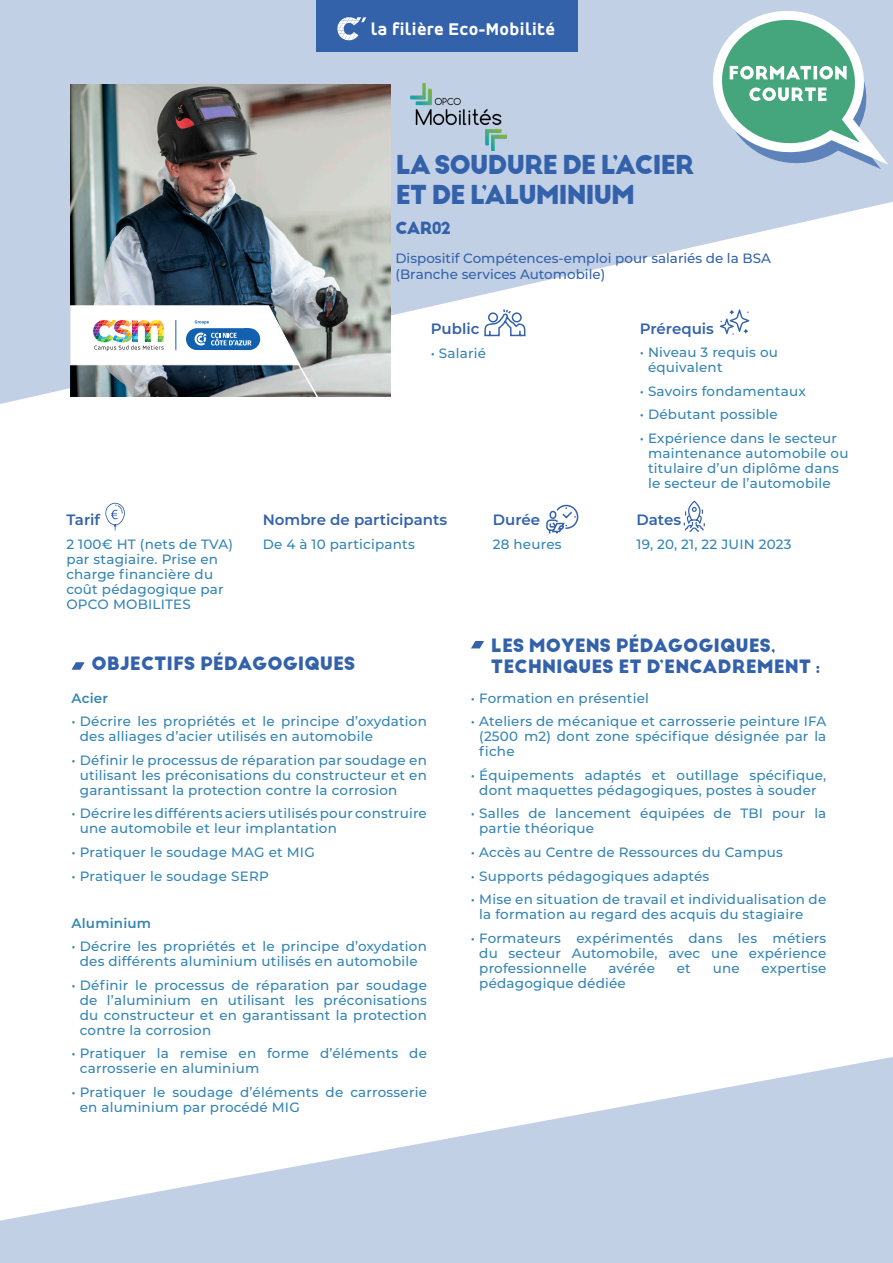
<style>
.page{position:relative;width:893px;height:1263px;background:#fff}
.page>*{position:absolute;margin:0;border:0;box-sizing:border-box;transform-origin:0 0}
.t1{font:700 25.5px "Big John PRO";letter-spacing:-.05em;color:#3462aa}
.t2{font:700 18px "Big John PRO";color:#3462aa}
.t3{font:800 18px "Accord Alt";letter-spacing:.025em;color:#fff}
.t4{font:700 16.5px "Big John PRO";letter-spacing:-.05em;color:#3462aa}
.t5{font:600 15px "Montserrat";color:#3462aa}
.t6{font:500 13.5px/15px "Montserrat";letter-spacing:.015em;color:#3484b3}
.t7{font:500 13.5px "Montserrat";color:#3462aa}
.t8{font:600 13.5px "Montserrat";letter-spacing:.015em;color:#3484b3}
</style>
<div class="page">
<svg style="left:0;top:0;width:893px;height:404px;fill:#c2d0e5"></svg>
<img style="left:70px;top:84px;width:321px;height:313px">
<svg style="left:0;top:1057px;width:893px;height:206px;fill:#c2d0e5"></svg>
<img style="left:70px;top:305px;width:285px;height:99px">
<hr style="left:175px;top:320px;width:1px;height:30px;background:#1161af">
<div style="left:316px;top:0;width:262px;height:52px;background:#3462aa"></div>
<svg style="left:337px;top:17px;width:29px;height:23px"></svg>
<svg style="left:72px;top:662px;width:13px;height:8px"></svg>
<svg style="left:471px;top:641px;width:13px;height:7px"></svg>
<svg style="left:483px;top:308px;width:43px;height:29px"></svg>
<svg style="left:720px;top:309px;width:29px;height:26px"></svg>
<svg style="left:105px;top:503px;width:20px;height:28px"></svg>
<svg style="left:546px;top:504px;width:33px;height:30px"></svg>
<svg style="left:684px;top:501px;width:21px;height:31px"></svg>
<svg style="left:703px;top:1px;width:184px;height:168px"></svg>
<img style="left:410px;top:84px;width:97px;height:66px">
<p class="t3" style="left:371px;top:19px;width:186px">la filière Eco-Mobilité</p>
<p class="t1" style="left:395px;top:149px;width:301px">LA SOUDURE DE L’ACIER</p>
<p class="t1" style="left:395px;top:179px;width:241px">ET DE L’ALUMINIUM</p>
<p class="t4" style="left:395px;top:217px;width:57px">CAR02</p>
<p class="t7" style="left:395px;top:249px;width:377px">Dispositif Compétences-emploi pour salariés de la BSA</p>
<p class="t7" style="left:395px;top:265px;width:211px">(Branche services Automobile)</p>
<p class="t5" style="left:431px;top:318px;width:50px">Public</p>
<p class="t6" style="left:431px;top:345px;width:57px">• Salarié</p>
<p class="t5" style="left:66px;top:509px;width:35px">Tarif</p>
<p class="t6" style="left:66px;top:536px;width:168px">2 100€ HT (nets de TVA) par stagiaire. Prise en charge financière du coût pédagogique par<br>OPCO MOBILITES</p>
<p class="t5" style="left:263px;top:509px;width:186px">Nombre de participants</p>
<p class="t6" style="left:263px;top:536px;width:154px">De 4 à 10 participants</p>
<p class="t5" style="left:493px;top:509px;width:49px">Durée</p>
<p class="t6" style="left:493px;top:536px;width:70px">28 heures</p>
<p class="t5" style="left:640px;top:318px;width:76px">Prérequis</p>
<p class="t6" style="left:648px;top:345px;width:131px;text-indent:-8px">• Niveau 3 requis ou équivalent</p>
<p class="t6" style="left:640px;top:383px;width:168px">• Savoirs fondamentaux</p>
<p class="t6" style="left:640px;top:407px;width:139px">• Débutant possible</p>
<p class="t6" style="left:648px;top:430px;width:202px;text-indent:-8px">• Expérience dans le secteur maintenance automobile ou titulaire d’un diplôme dans le secteur de l’automobile</p>
<p class="t5" style="left:636px;top:509px;width:46px">Dates</p>
<p class="t6" style="left:636px;top:536px;width:157px">19, 20, 21, 22 JUIN 2023</p>
<p class="t2" style="left:92px;top:652px;width:265px">OBJECTIFS PÉDAGOGIQUES</p>
<p class="t8" style="left:72px;top:689px;width:38px">Acier</p>
<p class="t6" style="left:80px;top:714px;width:349px;text-indent:-8px">• Décrire les propriétés et le principe d’oxydation des alliages d’acier utilisés en automobile</p>
<p class="t6" style="left:80px;top:752px;width:349px;text-align:justify;text-indent:-8px">• Définir le processus de réparation par soudage en utilisant les préconisations du constructeur et en garantissant la protection contre la corrosion</p>
<p class="t6" style="left:80px;top:806px;width:349px;text-indent:-8px">• Décrire les différents aciers utilisés pour construire une automobile et leur implantation</p>
<p class="t6" style="left:72px;top:844px;width:245px">• Pratiquer le soudage MAG et MIG</p>
<p class="t6" style="left:72px;top:868px;width:199px">• Pratiquer le soudage SERP</p>
<p class="t8" style="left:72px;top:913px;width:81px">Aluminium</p>
<p class="t6" style="left:72px;top:938px;width:357px;text-align:center">• Décrire les propriétés et le principe d’oxydation des différents aluminium utilisés en automobile</p>
<p class="t6" style="left:80px;top:977px;width:349px;text-align:justify;text-indent:-8px">• Définir le processus de réparation par soudage de l’aluminium en utilisant les préconisations du constructeur et en garantissant la protection contre la corrosion</p>
<p class="t6" style="left:80px;top:1045px;width:349px;text-indent:-8px">• Pratiquer la remise en forme d’éléments de carrosserie en aluminium</p>
<p class="t6" style="left:80px;top:1084px;width:349px;text-indent:-8px">• Pratiquer le soudage d’éléments de carrosserie en aluminium par procédé MIG</p>
<p class="t2" style="left:491px;top:634px;width:286px">LES MOYENS PÉDAGOGIQUES,</p>
<p class="t2" style="left:491px;top:656px;width:331px">TECHNIQUES ET D’ENCADREMENT :</p>
<p class="t6" style="left:471px;top:690px;width:180px">• Formation en présentiel</p>
<p class="t6" style="left:479px;top:714px;width:349px;text-align:justify;text-indent:-8px">• Ateliers de mécanique et carrosserie peinture IFA (2500 m2) dont zone spécifique désignée par la fiche</p>
<p class="t6" style="left:471px;top:767px;width:357px;text-align:center">• Équipements adaptés et outillage spécifique, dont maquettes pédagogiques, postes à souder</p>
<p class="t6" style="left:479px;top:806px;width:349px;text-indent:-8px">• Salles de lancement équipées de TBI pour la partie théorique</p>
<p class="t6" style="left:471px;top:844px;width:313px">• Accès au Centre de Ressources du Campus</p>
<p class="t6" style="left:471px;top:868px;width:240px">• Supports pédagogiques adaptés</p>
<p class="t6" style="left:479px;top:891px;width:349px;text-indent:-8px">• Mise en situation de travail et individualisation de la formation au regard des acquis du stagiaire</p>
<p class="t6" style="left:479px;top:930px;width:349px;text-align:justify;text-indent:-8px">• Formateurs expérimentés dans les métiers du secteur Automobile, avec une expérience professionnelle</p>
<p class="t6" style="left:608px;top:960px;width:48px">avérée</p>
<p class="t6" style="left:677px;top:960px;width:16px">et</p>
<p class="t6" style="left:713px;top:960px;width:29px">une</p>
<p class="t6" style="left:761px;top:960px;width:66px">expertise</p>
<p class="t6" style="left:479px;top:975px;width:148px">pédagogique dédiée</p>
</div>
